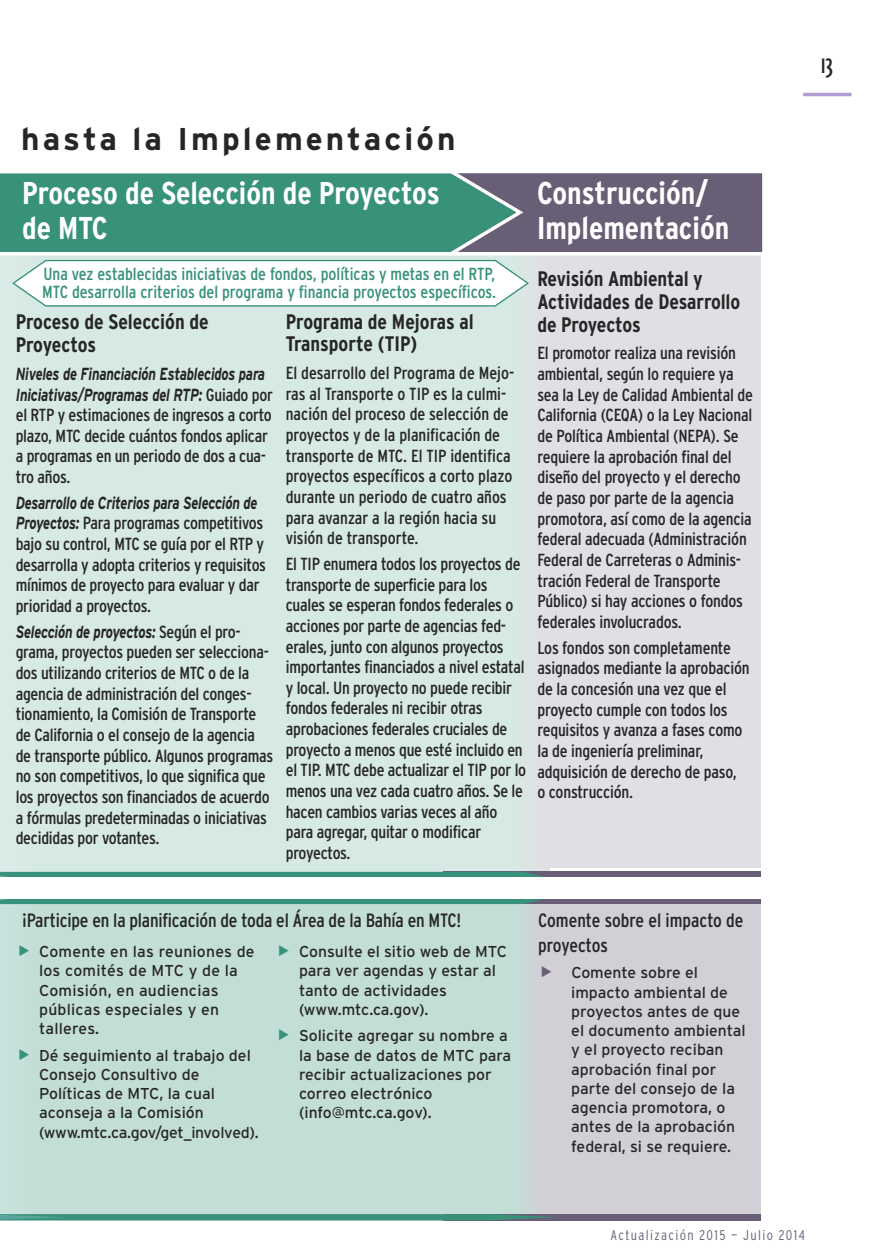
<style>
.page{position:relative;width:882px;height:1260px;background:#fff}
.page>*{position:absolute;margin:0;border:0;box-sizing:border-box;transform-origin:0 0}
.t1{font:700 condensed 31.5px/35px "Interstate";color:#fff}
.t2{font:700 31.5px "Interstate";letter-spacing:.1em;color:#272627}
.t3{font:31.5px "Triplex Cond";color:#272627}
.t4{font:700 condensed 21px/22.8px "Interstate";letter-spacing:-.005em;color:#272627}
.t5{font:condensed 19.25px/24.5px "Interstate";letter-spacing:-.01em;color:#272627}
.t6{font:condensed 17.5px/20.7px "Interstate";letter-spacing:-.015em;color:#272627}
.t7{font:condensed 17.5px/17.5px "Interstate";color:#38927a}
.t8{font:15.75px/19.2px "Interstate";color:#272627}
.t9{font:300 condensed 14px "Interstate";letter-spacing:.1em;color:#685f77}
.s1{font-weight:700;font-style:italic;font-stretch:normal}
</style>
<div class="page">
<hr style="left:803px;top:93px;width:49px;height:3px;background:#b39dd4">
<div style="left:22px;top:899px;width:494px;height:322px;background:#c3ded7"></div>
<div style="left:0;top:256px;width:30px;height:621px;background:#d9eae7"></div>
<div style="left:507px;top:256px;width:42px;height:620px;background:#dce4e4"></div>
<div style="left:0;top:901px;width:30px;height:320px;background:#c6e0db"></div>
<div style="left:516px;top:901px;width:26px;height:320px;background:#c9d7d7"></div>
<div style="left:30px;top:256px;width:486px;height:620px;background:#d7e9e4"></div>
<div style="left:538px;top:256px;width:222px;height:612px;background:#e1dfe4"></div>
<div style="left:539px;top:899px;width:221px;height:322px;background:#d2cfd6"></div>
<div style="left:443px;top:872px;width:317px;height:32px;background:#685f77"></div>
<div style="left:0;top:872px;width:545px;height:32px;background:#38927a"></div>
<div style="left:443px;top:1214px;width:317px;height:6px;background:#685f77"></div>
<svg style="left:0;top:1214px;width:555px;height:6px;background:#3e917d"></svg>
<div style="left:0;top:877px;width:760px;height:22px;background:#fff"></div>
<div style="left:450px;top:173px;width:312px;height:79px;background:#685f77"></div>
<div style="left:447px;top:170px;width:319px;height:86px;border:4px solid #fff"></div>
<svg style="left:0;top:170px;width:523px;height:86px;background:#4e9986"></svg>
<svg style="left:12px;top:260px;width:517px;height:47px;background:#f0f7f5"></svg>
<h1 class="t2" style="left:21px;top:128px;width:436px">hasta la Implementación</h1>
<h1 class="t1" style="left:22px;top:176px;width:419px">Proceso de Selección de Proyectos de MTC</h1>
<h1 class="t1" style="left:537px;top:176px;width:194px">Construcción/<br>Implementación</h1>
<p class="t7" style="left:42px;top:265px;width:455px">Una vez establecidas iniciativas de fondos, políticas y metas en el RTP,<br>MTC desarrolla criterios del programa y financia proyectos específicos.</p>
<p class="t4" style="left:537px;top:268px;width:204px">Revisión Ambiental y<br>Actividades de Desarrollo de Proyectos</p>
<p class="t6" style="left:537px;top:343px;width:217px">El promotor realiza una revisión ambiental, según lo requiere ya sea la Ley de Calidad Ambiental de<br>California (CEQA) o la Ley Nacional de Política Ambiental (NEPA). Se requiere la aprobación final del diseño del proyecto y el derecho de paso por parte de la agencia promotora, así como de la agencia federal adecuada (Administración<br>Federal de Carreteras o Adminis&shy;tración Federal de Transporte<br>Público) si hay acciones o fondos federales involucrados.</p>
<p class="t6" style="left:537px;top:637px;width:214px">Los fondos son completamente asignados mediante la aprobación de la concesión una vez que el proyecto cumple con todos los requisitos y avanza a fases como la de ingeniería preliminar, adquisición de derecho de paso,<br>o construcción.</p>
<p class="t4" style="left:286px;top:310px;width:190px">Programa de Mejoras al<br>Transporte (TIP)</p>
<p class="t6" style="left:286px;top:363px;width:230px">El desarrollo del Programa de Mejo&shy;ras al Transporte o TIP es la culmi&shy;nación del proceso de selección de proyectos y de la planificación de transporte de MTC. El TIP identifica proyectos específicos a corto plazo durante un periodo de cuatro años para avanzar a la región hacia su visión de transporte.</p>
<p class="t6" style="left:286px;top:554px;width:242px">El TIP enumera todos los proyectos de transporte de superficie para los cuales se esperan fondos federales o acciones por parte de agencias fed&shy;erales, junto con algunos proyectos importantes financiados a nivel estatal y local. Un proyecto no puede recibir fondos federales ni recibir otras aprobaciones federales cruciales de proyecto a menos que esté incluido en el TIP. MTC debe actualizar el TIP por lo menos una vez cada cuatro años. Se le hacen cambios varias veces al año para agregar, quitar o modificar proyectos.</p>
<p class="t4" style="left:16px;top:311px;width:195px">Proceso de Selección de<br>Proyectos</p>
<p class="t6" style="left:16px;top:364px;width:259px"><span class="s1">Niveles de Financiación Establecidos para Iniciativas/Programas del RTP:</span> Guiado por el RTP y estimaciones de ingresos a corto plazo, MTC decide cuántos fondos aplicar a programas en un periodo de dos a cua&shy;tro años.</p>
<p class="t6" style="left:16px;top:492px;width:252px"><span class="s1">Desarrollo de Criterios para Selección de Proyectos:</span> Para programas competitivos bajo su control, MTC se guía por el RTP y desarrolla y adopta criterios y requisitos mínimos de proyecto para evaluar y dar prioridad a proyectos.</p>
<p class="t6" style="left:16px;top:621px;width:259px"><span class="s1">Selección de proyectos:</span> Según el pro&shy;grama, proyectos pueden ser selecciona&shy;dos utilizando criterios de MTC o de la agencia de administración del conges&shy;tionamiento, la Comisión de Transporte de California o el consejo de la agencia de transporte público. Algunos programas no son competitivos, lo que significa que los proyectos son financiados de acuerdo a fórmulas predeterminadas o iniciativas decididas por votantes.</p>
<p class="t5" style="left:22px;top:908px;width:441px">¡Participe en la planificación de toda el Área de la Bahía en MTC!</p>
<p class="t8" style="left:39px;top:944px;width:217px">Comente en las reuniones de los comités de MTC y de la<br>Comisión, en audiencias públicas especiales y en talleres.</p>
<p class="t8" style="left:39px;top:1047px;width:221px">Dé seguimiento al trabajo del<br>Consejo Consultivo de<br>Políticas de MTC, la cual aconseja a la Comisión (www.mtc.ca.gov/get_involved).</p>
<p class="t8" style="left:299px;top:944px;width:210px">Consulte el sitio web de MTC para ver agendas y estar al tanto de actividades (www.mtc.ca.gov).</p>
<p class="t8" style="left:299px;top:1028px;width:214px">Solicite agregar su nombre a la base de datos de MTC para recibir actualizaciones por correo electrónico (info@mtc.ca.gov).</p>
<p class="t5" style="left:538px;top:908px;width:207px">Comente sobre el impacto de proyectos</p>
<p class="t8" style="left:571px;top:965px;width:176px">Comente sobre el impacto ambiental de proyectos antes de que el documento ambiental y el proyecto reciban aprobación final por parte del consejo de la agencia promotora, o antes de la aprobación federal, si se requiere.</p>
<h1 class="t3" style="left:821px;top:43px;width:13px">13</h1>
<p class="t9" style="left:610px;top:1227px;width:196px">Actualización 2015 — Julio 2014</p>
</div>
